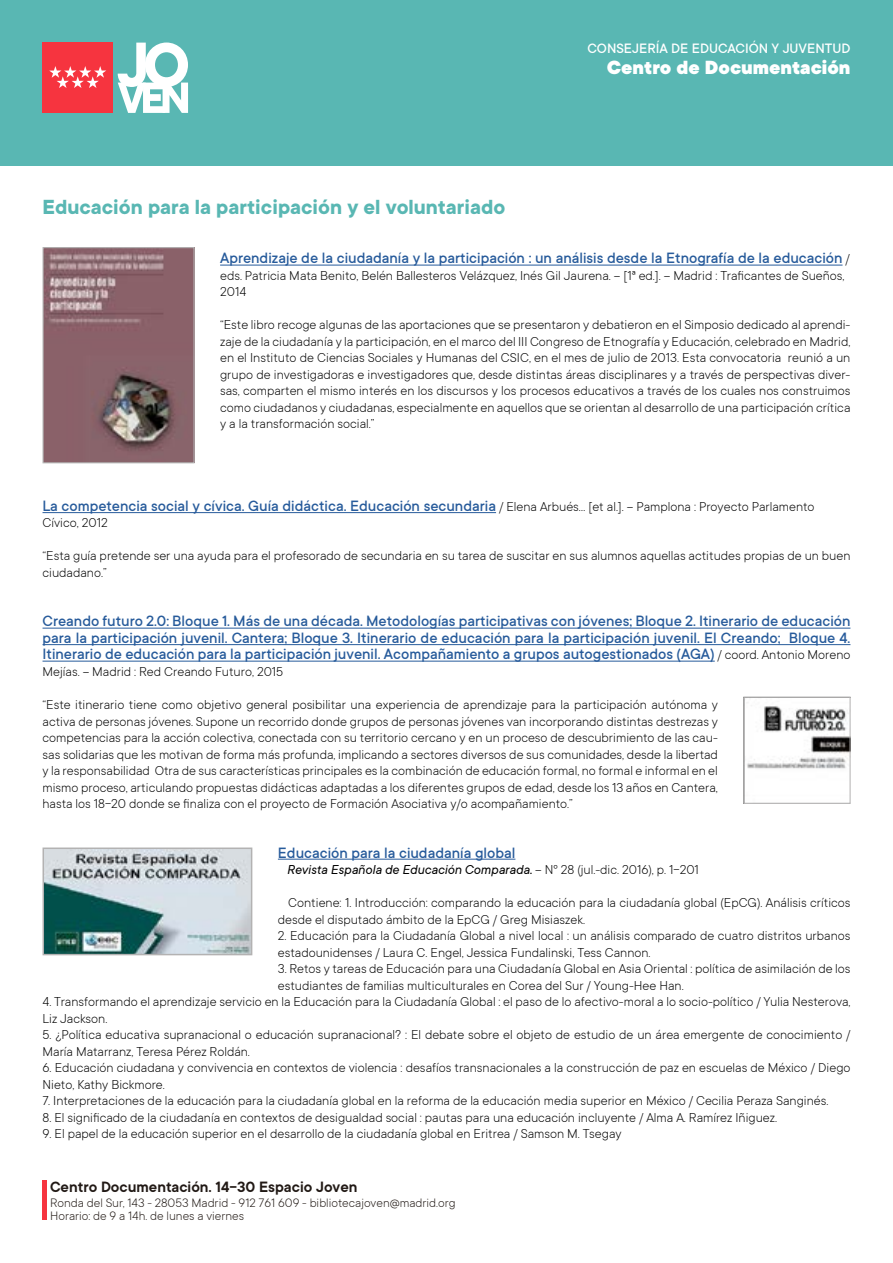
<style>
.page{position:relative;width:893px;height:1263px;background:#fff}
.page>*{position:absolute;margin:0;border:0;box-sizing:border-box;transform-origin:0 0}
.t1{font:700 22.5px "TT Commons";color:#59b7b3}
.t2{font:900 21px "TT Commons";color:#fff}
.t3{font:500 16.5px/16.5px "TT Commons";color:#275b9b;text-align:justify}
.t4{font:600 16.5px "TT Commons";color:#211915}
.t5{font:500 15px "TT Commons";color:#fff}
.t6{font:300 14.25px/16.5px "TT Commons";color:#000}
.t7{font:italic 14.25px "TT Commons";color:#000}
.t8{font:300 13.5px/13.5px "TT Commons";color:#211915}
.s1{font-weight:300;font-size:14.25px;color:#000}
.s2{font-weight:300;font-style:normal}
</style>
<div class="page">
<div style="left:0;top:0;width:893px;height:166px;background:#59b7b3"></div>
<div style="left:43px;top:43px;width:70px;height:70px;background:#f6343f"></div>
<svg style="left:49px;top:66px;width:57px;height:22px"></svg>
<svg style="left:118px;top:43px;width:70px;height:70px"></svg>
<hr style="left:43px;top:1180px;width:4px;height:40px;background:#f6343f">
<hr style="left:220px;top:265px;width:622px;height:1px;background:#275b9b">
<hr style="left:43px;top:512px;width:453px;height:1px;background:#275b9b">
<hr style="left:43px;top:628px;width:807px;height:1px;background:#275b9b">
<hr style="left:43px;top:644px;width:807px;height:1px;background:#275b9b">
<hr style="left:43px;top:661px;width:672px;height:1px;background:#275b9b">
<hr style="left:278px;top:859px;width:237px;height:1px;background:#275b9b">
<img style="left:45px;top:249px;width:148px;height:212px">
<div style="left:43px;top:247px;width:152px;height:216px;border:1px solid #b3b2b2"></div>
<img style="left:747px;top:702px;width:101px;height:67px">
<div style="left:743px;top:697px;width:107px;height:107px;border:1px solid #b3b2b2"></div>
<img style="left:46px;top:850px;width:203px;height:102px">
<div style="left:43px;top:847px;width:209px;height:108px;border:2px solid #b3b2b2"></div>
<h1 class="t1" style="left:43px;top:195px;width:464px">Educación para la participación y el voluntariado</h1>
<p class="t5" style="left:587px;top:40px;width:264px">CONSEJERÍA DE EDUCACIÓN Y JUVENTUD</p>
<h2 class="t2" style="left:607px;top:56px;width:245px">Centro de Documentación</h2>
<p class="t3" style="left:220px;top:250px;width:631px">Aprendizaje de la ciudadanía y la participación : un análisis desde la Etnografía de la educación <span class="s1">/</span></p>
<p class="t6" style="left:220px;top:267px;width:626px">eds. Patricia Mata Benito, Belén Ballesteros Velázquez, Inés Gil Jaurena. – [1ª ed.]. -- Madrid : Traficantes de Sueños,<br>2014</p>
<p class="t6" style="left:220px;top:317px;width:632px;text-align:justify">“Este libro recoge algunas de las aportaciones que se presentaron y debatieron en el Simposio dedicado al aprendi&shy;zaje de la ciudadanía y la participación, en el marco del III Congreso de Etnografía y Educación, celebrado en Madrid, en el Instituto de Ciencias Sociales y Humanas del CSIC, en el mes de julio de 2013. Esta convocatoria reunió a un grupo de investigadoras e investigadores que, desde distintas áreas disciplinares y a través de perspectivas diver&shy;sas, comparten el mismo interés en los discursos y los procesos educativos a través de los cuales nos construimos como ciudadanos y ciudadanas, especialmente en aquellos que se orientan al desarrollo de una participación crítica y a la transformación social.”</p>
<p class="t3" style="left:43px;top:498px;width:774px">La competencia social y cívica. Guía didáctica. Educación secundaria <span class="s1">/ Elena Arbués... [et al.]. -- Pamplona : Proyecto Parlamento</span></p>
<p class="t6" style="left:43px;top:515px;width:67px">Cívico, 2012</p>
<p class="t6" style="left:43px;top:548px;width:809px">“Esta guía pretende ser una ayuda para el profesorado de secundaria en su tarea de suscitar en sus alumnos aquellas actitudes propias de un buen ciudadano.”</p>
<p class="t3" style="left:43px;top:613px;width:809px">Creando futuro 2.0: Bloque 1. Más de una década. Metodologías participativas con jóvenes; Bloque 2. Itinerario de educación para la participación juvenil. Cantera; Bloque 3. Itinerario de educación para la participación juvenil. El Creando; Bloque 4.<br>Itinerario de educación para la participación juvenil. Acompañamiento a grupos autogestionados (AGA) <span class="s1">/ coord. Antonio Moreno</span></p>
<p class="t6" style="left:43px;top:663px;width:242px">Mejías. -- Madrid : Red Creando Futuro, 2015</p>
<p class="t6" style="left:43px;top:696px;width:677px;text-align:justify">“Este itinerario tiene como objetivo general posibilitar una experiencia de aprendizaje para la participación autónoma y activa de personas jóvenes. Supone un recorrido donde grupos de personas jóvenes van incorporando distintas destrezas y competencias para la acción colectiva, conectada con su territorio cercano y en un proceso de descubrimiento de las cau&shy;sas solidarias que les motivan de forma más profunda, implicando a sectores diversos de sus comunidades, desde la libertad y la responsabilidad Otra de sus características principales es la combinación de educación formal, no formal e informal en el mismo proceso, articulando propuestas didácticas adaptadas a los diferentes grupos de edad, desde los 13 años en Cantera, hasta los 18-20 donde se finaliza con el proyecto de Formación Asociativa y/o acompañamiento.”</p>
<p class="t3" style="left:278px;top:844px;width:239px">Educación para la ciudadanía global</p>
<p class="t7" style="left:287px;top:862px;width:414px">Revista Española de Educación Comparada. <span class="s2">-- Nº 28 (jul.-dic. 2016), p. 1-201</span></p>
<p class="t6" style="left:278px;top:894px;width:574px;text-indent:10px">Contiene: 1. Introducción: comparando la educación para la ciudadanía global (EpCG). Análisis críticos desde el disputado ámbito de la EpCG / Greg Misiaszek.</p>
<p class="t6" style="left:278px;top:927px;width:574px">2. Educación para la Ciudadanía Global a nivel local : un análisis comparado de cuatro distritos urbanos estadounidenses / Laura C. Engel, Jessica Fundalinski, Tess Cannon.</p>
<p class="t6" style="left:278px;top:960px;width:574px">3. Retos y tareas de Educación para una Ciudadanía Global en Asia Oriental : política de asimilación de los estudiantes de familias multiculturales en Corea del Sur / Young-Hee Han.</p>
<p class="t6" style="left:43px;top:993px;width:810px">4. Transformando el aprendizaje servicio en la Educación para la Ciudadanía Global : el paso de lo afectivo-moral a lo socio-político / Yulia Nesterova,<br>Liz Jackson.</p>
<p class="t6" style="left:43px;top:1026px;width:809px">5. ¿Política educativa supranacional o educación supranacional? : El debate sobre el objeto de estudio de un área emergente de conocimiento /<br>María Matarranz, Teresa Pérez Roldán.</p>
<p class="t6" style="left:43px;top:1059px;width:809px">6. Educación ciudadana y convivencia en contextos de violencia : desafíos transnacionales a la construcción de paz en escuelas de México / Diego<br>Nieto, Kathy Bickmore.</p>
<p class="t6" style="left:43px;top:1092px;width:787px">7. Interpretaciones de la educación para la ciudadanía global en la reforma de la educación media superior en México / Cecilia Peraza Sanginés.</p>
<p class="t6" style="left:43px;top:1109px;width:736px">8. El significado de la ciudadanía en contextos de desigualdad social : pautas para una educación incluyente / Alma A. Ramírez Iñiguez.</p>
<p class="t6" style="left:43px;top:1125px;width:581px">9. El papel de la educación superior en el desarrollo de la ciudadanía global en Eritrea / Samson M. Tsegay</p>
<p class="t4" style="left:50px;top:1178px;width:309px">Centro Documentación. 14-30 Espacio Joven</p>
<p class="t8" style="left:50px;top:1196px;width:407px">Ronda del Sur, 143 - 28053 Madrid - 912 761 609 - bibliotecajoven@madrid.org<br>Horario: de 9 a 14h. de lunes a viernes</p>
</div>
